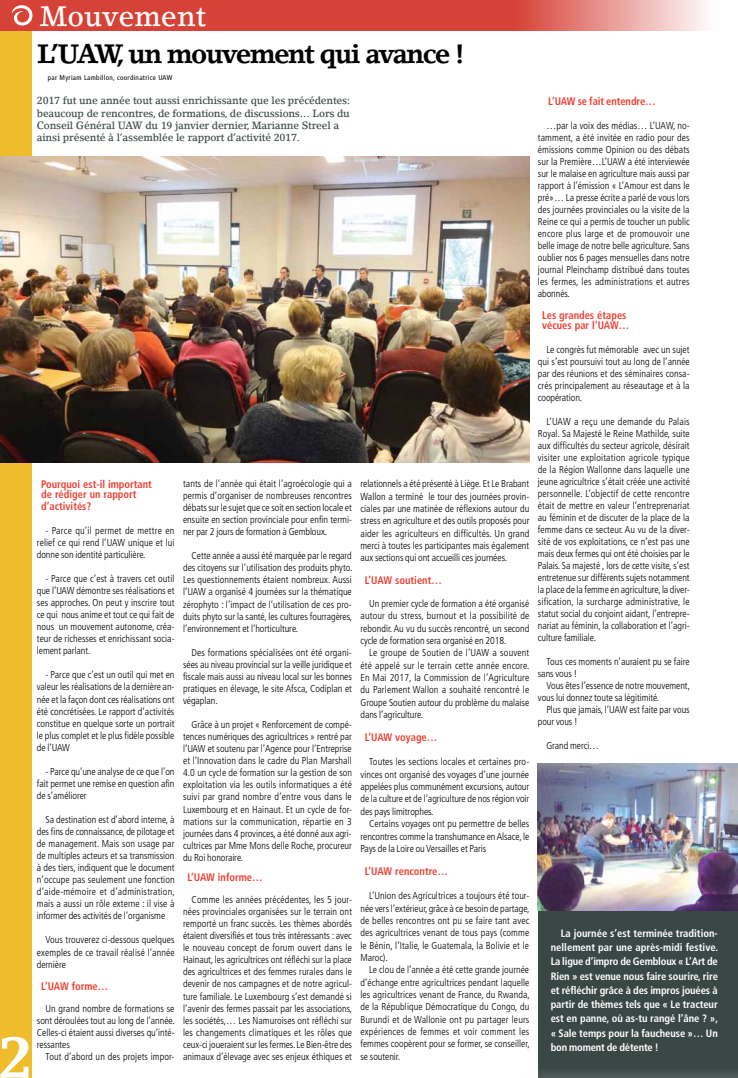
<style>
.page{position:relative;width:738px;height:1078px;background:#fff}
.page>*{position:absolute;margin:0;border:0;box-sizing:border-box;transform-origin:0 0}
.t1{font:700 58.5px "Lino Letter Std";color:#fff}
.t2{font:500 28px "Lino Letter Std";color:#fff}
.t3{font:700 26.5px "Lino Letter Std";letter-spacing:-.06em;color:#000}
.t4{font:700 condensed 11px/10px "Frutiger LT Std";color:#eb4133;scale:.95 1}
.t5{font:700 condensed 10.7px/14.2px "Frutiger LT Std";letter-spacing:-.01em;color:#fff;text-align:justify}
.t6{font:500 10.4px/12.4px "Lino Letter Std";letter-spacing:-.02em;color:#394845}
.t7{font:300 condensed 10px/12px "Frutiger LT Std";letter-spacing:-.005em;color:#000;text-align:justify}
.t8{font:condensed 7px "Frutiger LT Std";letter-spacing:.05em;color:#000}
</style>
<div class="page">
<div style="left:0;top:0;width:31px;height:1077px;background:#efbc2b"></div>
<svg style="left:0;top:0;width:705px;height:31px;background:#db5a50"></svg>
<svg style="left:12px;top:5px;width:20px;height:21px"></svg>
<img style="left:0;top:156px;width:529px;height:306px">
<div style="left:537px;top:765px;width:200px;height:312px;background:#394845"></div>
<img style="left:537px;top:763px;width:200px;height:147px">
<h1 class="t1" style="left:-2px;top:1021px;width:36px">2</h1>
<h2 class="t2" style="left:40px;top:-1px;width:167px">Mouvement</h2>
<h3 class="t3" style="left:37px;top:38px;width:429px">L’UAW, un mouvement qui avance !</h3>
<p class="t8" style="left:48px;top:73px;width:126px">par Myriam Lambillon, coordinatrice UAW</p>
<p class="t6" style="left:37px;top:94px;width:314px">2017 fut une année tout aussi enrichissante que les précédentes: beaucoup de rencontres, de formations, de discussions… Lors du Conseil Général UAW du 19 janvier dernier, Marianne Streel a ainsi présenté à l’assemblée le rapport d’activité 2017.</p>
<p class="t4" style="left:41px;top:479px;width:118px">Pourquoi est-il important de rédiger un rapport</p>
<p class="t4" style="left:41px;top:501px;width:54px">d’activités?</p>
<p class="t7" style="left:37px;top:524px;width:139px;text-indent:9px">- Parce qu’il permet de mettre en relief ce qui rend l’UAW unique et lui donne son identité particulière.</p>
<p class="t7" style="left:37px;top:572px;width:139px;text-indent:9px">- Parce que c’est à travers cet outil que l’UAW démontre ses réalisations et ses approches. On peut y inscrire tout ce qui nous anime et tout ce qui fait de nous un mouvement autonome, créa&shy;teur de richesses et enrichissant socia&shy;lement parlant.</p>
<p class="t7" style="left:37px;top:669px;width:139px;text-indent:9px">- Parce que c’est un outil qui met en valeur les réalisations de la dernière an&shy;née et la façon dont ces réalisations ont été concrétisées. Le rapport d’activités constitue en quelque sorte un portrait le plus complet et le plus fidèle possible de l’UAW</p>
<p class="t7" style="left:37px;top:765px;width:139px;text-indent:9px">- Parce qu’une analyse de ce que l’on fait permet une remise en question afin de s’améliorer</p>
<p class="t7" style="left:37px;top:813px;width:139px;text-indent:9px">Sa destination est d’abord interne, à des fins de connaissance, de pilotage et de management. Mais son usage par de multiples acteurs et sa transmission à des tiers, indiquent que le document n’occupe pas seulement une fonction d’aide-mémoire et d’administration, mais a aussi un rôle externe : il vise à informer des activités de l’organisme</p>
<p class="t7" style="left:37px;top:933px;width:139px;text-indent:9px">Vous trouverez ci-dessous quelques exemples de ce travail réalisé l’année dernière</p>
<p class="t4" style="left:41px;top:980px;width:72px">L’UAW forme…</p>
<p class="t7" style="left:37px;top:1002px;width:139px;text-indent:9px">Un grand nombre de formations se sont déroulées tout au long de l’année.<br>Celles-ci étaient aussi diverses qu’inté&shy;ressantes</p>
<p class="t7" style="left:45px;top:1050px;width:130px">Tout d’abord un des projets impor-</p>
<p class="t7" style="left:183px;top:477px;width:170px">tants de l’année qui était l’agroécologie qui a permis d’organiser de nombreuses rencontres débats sur le sujet que ce soit en section locale et ensuite en section provinciale pour enfin termi&shy;ner par 2 jours de formation à Gembloux.</p>
<p class="t7" style="left:183px;top:549px;width:171px;text-indent:9px">Cette année a aussi été marquée par le regard des citoyens sur l’utilisation des produits phyto.<br>Les questionnements étaient nombreux. Aussi l’UAW a organisé 4 journées sur la thématique zérophyto : l’impact de l’utilisation de ces pro&shy;duits phyto sur la santé, les cultures fourragères, l’environnement et l’horticulture.</p>
<p class="t7" style="left:183px;top:646px;width:170px;text-indent:9px">Des formations spécialisées ont été organi&shy;sées au niveau provincial sur la veille juridique et fiscale mais aussi au niveau local sur les bonnes pratiques en élevage, le site Afsca, Codiplan et végaplan.</p>
<p class="t7" style="left:183px;top:718px;width:170px;text-indent:9px">Grâce à un projet « Renforcement de compé&shy;tences numériques des agricultrices » rentré par l’UAW et soutenu par l’Agence pour l’Entreprise et l’Innovation dans le cadre du Plan Marshall 4.0 un cycle de formation sur la gestion de son exploitation via les outils informatiques a été suivi par grand nombre d’entre vous dans le Luxembourg et en Hainaut. Et un cycle de for&shy;mations sur la communication, répartie en 3 journées dans 4 provinces, a été donné aux agri&shy;cultrices par Mme Mons delle Roche, procureur du Roi honoraire.</p>
<p class="t4" style="left:187px;top:871px;width:81px">L’UAW informe…</p>
<p class="t7" style="left:183px;top:893px;width:170px;text-indent:9px">Comme les années précédentes, les 5 jour&shy;nées provinciales organisées sur le terrain ont remporté un franc succès. Les thèmes abordés étaient diversifiés et tous très intéressants : avec le nouveau concept de forum ouvert dans le Hainaut, les agricultrices ont réfléchi sur la place des agricultrices et des femmes rurales dans le devenir de nos campagnes et de notre agricul&shy;ture familiale. Le Luxembourg s’est demandé si l’avenir des fermes passait par les associations, les sociétés,… Les Namuroises ont réfléchi sur les changements climatiques et les rôles que ceux-ci joueraient sur les fermes. Le Bien-être des animaux d’élevage avec ses enjeux éthiques et</p>
<p class="t7" style="left:360px;top:478px;width:170px;line-height:12.3px">relationnels a été présenté à Liège. Et Le Brabant Wallon a terminé le tour des journées provin&shy;ciales par une matinée de réflexions autour du stress en agriculture et des outils proposés pour aider les agriculteurs en difficultés. Un grand merci à toutes les participantes mais également aux sections qui ont accueilli ces journées.</p>
<p class="t4" style="left:364px;top:575px;width:83px">L’UAW soutient…</p>
<p class="t7" style="left:360px;top:597px;width:170px;line-height:12.3px;text-indent:9px">Un premier cycle de formation a été organisé autour du stress, burnout et la possibilité de rebondir. Au vu du succès rencontré, un second cycle de formation sera organisé en 2018.</p>
<p class="t7" style="left:360px;top:646px;width:170px;line-height:12.3px;text-indent:9px">Le groupe de Soutien de l’UAW a souvent été appelé sur le terrain cette année encore.<br>En Mai 2017, la Commission de l’Agriculture du Parlement Wallon a souhaité rencontré le Groupe Soutien autour du problème du malaise dans l’agriculture.</p>
<p class="t4" style="left:364px;top:731px;width:78px">L’UAW voyage…</p>
<p class="t7" style="left:360px;top:755px;width:170px;line-height:12.3px;text-indent:9px">Toutes les sections locales et certaines pro&shy;vinces ont organisé des voyages d’une journée appelées plus communément excursions, autour de la culture et de l’agriculture de nos région voir des pays limitrophes.</p>
<p class="t7" style="left:360px;top:817px;width:170px;line-height:12.3px;text-indent:9px">Certains voyages ont pu permettre de belles rencontres comme la transhumance en Alsace, le Pays de la Loire ou Versailles et Paris</p>
<p class="t4" style="left:364px;top:865px;width:89px">L’UAW rencontre…</p>
<p class="t7" style="left:360px;top:889px;width:170px;line-height:12.3px;text-indent:9px">L’Union des Agricultrices a toujours été tour&shy;née vers l’extérieur, grâce à ce besoin de partage, de belles rencontres ont pu se faire tant avec des agricultrices venant de tous pays (comme le Bénin, l’Italie, le Guatemala, la Bolivie et le Maroc).</p>
<p class="t7" style="left:360px;top:963px;width:171px;line-height:12.3px;text-indent:9px">Le clou de l’année a été cette grande journée d’échange entre agricultrices pendant laquelle les agricultrices venant de France, du Rwanda, de la République Démocratique du Congo, du Burundi et de Wallonie ont pu partager leurs expériences de femmes et voir comment les femmes coopèrent pour se former, se conseiller, se soutenir.</p>
<p class="t4" style="left:548px;top:96px;width:114px">L’UAW se fait entendre…</p>
<p class="t7" style="left:537px;top:120px;width:153px;text-indent:9px">…par la voix des médias… L’UAW, no&shy;tamment, a été invitée en radio pour des émissions comme Opinion ou des débats sur la Première…L’UAW a été interviewée sur le malaise en agriculture mais aussi par rapport à l’émission « L’Amour est dans le pré»… La presse écrite a parlé de vous lors des journées provinciales ou la visite de la Reine ce qui a permis de toucher un public encore plus large et de promouvoir une belle image de notre belle agriculture. Sans oublier nos 6 pages mensuelles dans notre journal Pleinchamp distribué dans toutes les fermes, les administrations et autres abonnés.</p>
<p class="t4" style="left:541px;top:310px;width:93px">Les grandes étapes vécues par l’UAW…</p>
<p class="t7" style="left:537px;top:344px;width:153px;text-indent:9px">Le congrès fut mémorable avec un sujet qui s’est poursuivi tout au long de l’année par des réunions et des séminaires consa&shy;crés principalement au réseautage et à la coopération.</p>
<p class="t7" style="left:537px;top:416px;width:153px;text-indent:9px">L’UAW a reçu une demande du Palais Royal. Sa Majesté le Reine Mathilde, suite aux difficultés du secteur agricole, désirait visiter une exploitation agricole typique de la Région Wallonne dans laquelle une jeune agricultrice s’était créée une activité personnelle. L’objectif de cette rencontre était de mettre en valeur l’entreprenariat au féminin et de discuter de la place de la femme dans ce secteur. Au vu de la diver&shy;sité de vos exploitations, ce n’est pas une mais deux fermes qui ont été choisies par le Palais. Sa majesté , lors de cette visite, s’est entretenue sur différents sujets notamment la place de la femme en agriculture, la diver&shy;sification, la surcharge administrative, le statut social du conjoint aidant, l’entrepre&shy;nariat au féminin, la collaboration et l’agri&shy;culture familiale.</p>
<p class="t7" style="left:537px;top:656px;width:153px;text-indent:9px">Tous ces moments n’auraient pu se faire sans vous !</p>
<p class="t7" style="left:537px;top:680px;width:153px;text-indent:9px">Vous êtes l’essence de notre mouvement, vous lui donnez toute sa légitimité.</p>
<p class="t7" style="left:537px;top:704px;width:153px;text-indent:9px">Plus que jamais, l’UAW est faite par vous pour vous !</p>
<p class="t7" style="left:546px;top:740px;width:54px">Grand merci…</p>
<p class="t5" style="left:550px;top:926px;width:169px;text-indent:10px">La journée s’est terminée tradition&shy;nellement par une après-midi festive.<br>La ligue d’impro de Gembloux « L’Art de Rien » est venue nous faire sourire, rire et réfléchir grâce à des impros jouées à partir de thèmes tels que « Le tracteur est en panne, où as-tu rangé l’âne ? », « Sale temps pour la faucheuse »… Un bon moment de détente !</p>
</div>
